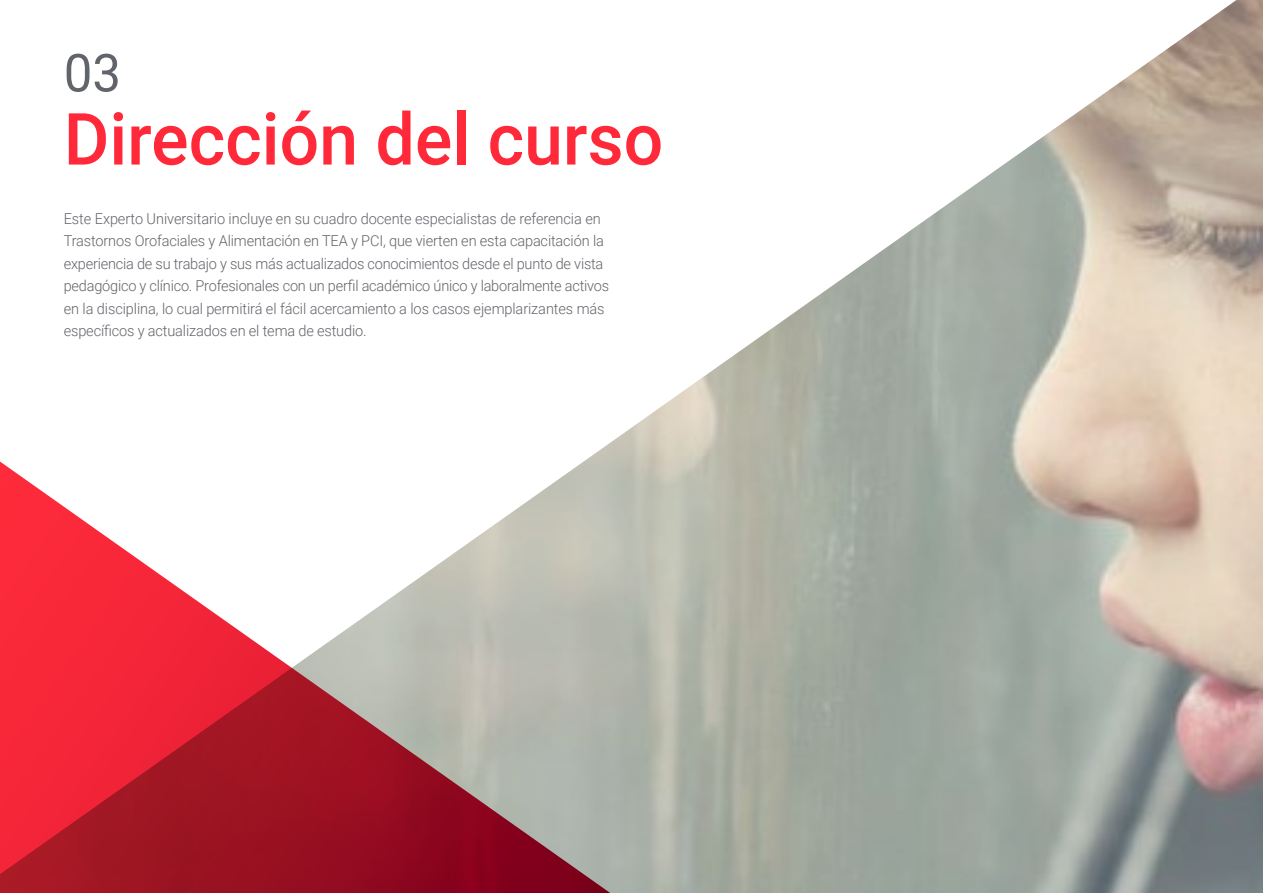
<style>
.page{position:relative;width:1263px;height:893px;background:#fff}
.page>*{position:absolute;margin:0;border:0;box-sizing:border-box;transform-origin:0 0}
.t1{font:500 72px "Roboto";color:#ff293a}
.t2{font:52.5px "Roboto";color:#61646a}
.t3{font:300 15px/22.5px "Roboto";letter-spacing:-.01em;color:#61646a}
</style>
<div class="page">
<img style="left:606px;top:0;width:657px;height:893px">
<svg style="left:0;top:446px;width:640px;height:447px"></svg>
<h2 class="t2" style="left:64px;top:36px;width:59px">03</h2>
<h1 class="t1" style="left:64px;top:89px;width:601px">Dirección del curso</h1>
<p class="t3" style="left:64px;top:207px;width:547px">Este Experto Universitario incluye en su cuadro docente especialistas de referencia en Trastornos Orofaciales y Alimentación en TEA y PCI, que vierten en esta capacitación la experiencia de su trabajo y sus más actualizados conocimientos desde el punto de vista pedagógico y clínico. Profesionales con un perfil académico único y laboralmente activos en la disciplina, lo cual permitirá el fácil acercamiento a los casos ejemplarizantes más específicos y actualizados en el tema de estudio.</p>
</div>
